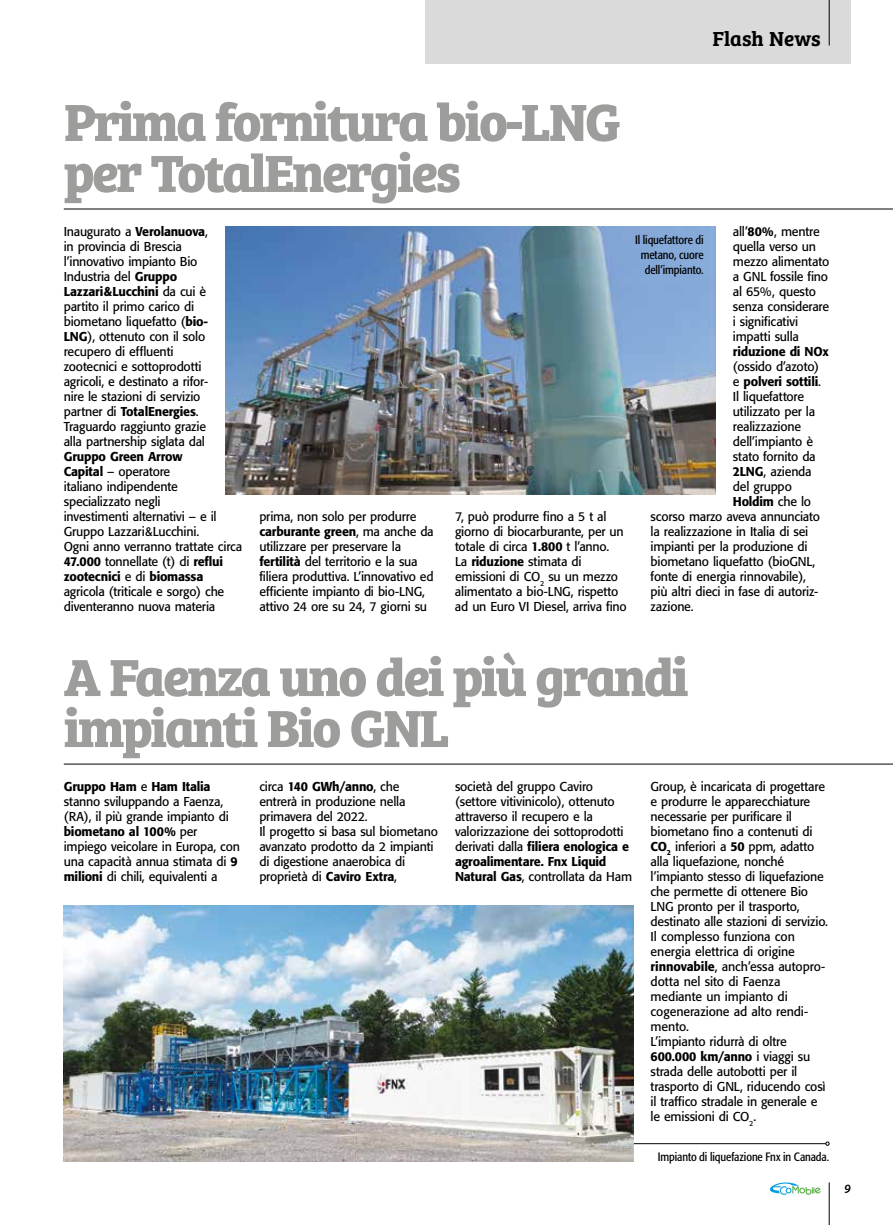
<style>
.page{position:relative;width:893px;height:1225px;background:#fff}
.page>*{position:absolute;margin:0;border:0;box-sizing:border-box;transform-origin:0 0}
.t1{font:700 54px/51px "Bree Serif";letter-spacing:-.045em;color:#9d9d9c}
.t2{font:21px "Bree Serif Sb";color:#000}
.t3{font:12.75px/15px "Formata";letter-spacing:-.02em;color:#000}
.t4{font:500 12.75px "Formata";letter-spacing:-.015em;color:#000}
.t5{font:italic 12.75px "Bree Serif";color:#000}
.t6{font:condensed 12px/15px "Formata";letter-spacing:-.005em;color:#000;text-align:right}
.s1{font-weight:500}
.s2{font-weight:400}
</style>
<div class="page">
<hr style="left:829px;top:1182px;width:1px;height:43px;background:#000">
<div style="left:425px;top:0;width:425px;height:64px;background:#dadada"></div>
<hr style="left:829px;top:0;width:1px;height:45px;background:#000">
<hr style="left:455px;top:1143px;width:371px;height:1px;background:#000">
<svg style="left:825px;top:1141px;width:5px;height:4px"></svg>
<svg style="left:770px;top:1182px;width:51px;height:13px"></svg>
<hr style="left:64px;top:763px;width:829px;height:1px;background:#000">
<hr style="left:64px;top:209px;width:829px;height:1px;background:#000">
<img style="left:225px;top:226px;width:491px;height:268px">
<img style="left:64px;top:905px;width:570px;height:256px">
<h2 class="t2" style="left:712px;top:22px;width:110px">Flash News</h2>
<h1 class="t1" style="left:64px;top:93px;width:559px">Prima fornitura bio-LNG per TotalEnergies</h1>
<p class="t3" style="left:64px;top:224px;width:146px">Inaugurato a <span class="s1">Verolanuova</span>, in provincia di Brescia l’innovativo impianto Bio<br>Industria del <span class="s1">Gruppo<br>Lazzari&amp;Lucchini</span> da cui è partito il primo carico di biometano liquefatto (<span class="s1">bio-<br>LNG</span>), ottenuto con il solo recupero di effluenti zootecnici e sottoprodotti agricoli, e destinato a rifor&shy;nire le stazioni di servizio partner di <span class="s1">TotalEnergies</span>.<br>Traguardo raggiunto grazie alla partnership siglata dal</p>
<p class="t3" style="left:64px;top:449px;width:180px"><span class="s1">Gruppo Green Arrow<br>Capital</span> – operatore<br>italiano indipendente specializzato negli<br>investimenti alternativi – e il<br>Gruppo Lazzari&amp;Lucchini.<br>Ogni anno verranno trattate circa<br><span class="s1">47.000</span> tonnellate (t) di <span class="s1">reflui zootecnici</span> e di <span class="s1">biomassa </span>agricola (triticale e sorgo) che diventeranno nuova materia</p>
<p class="t3" style="left:259px;top:509px;width:176px">prima, non solo per produrre <span class="s1">carburante green</span>, ma anche da utilizzare per preservare la <span class="s1">fertilità</span> del territorio e la sua filiera produttiva. L’innovativo ed efficiente impianto di bio-LNG, attivo 24 ore su 24, 7 giorni su</p>
<p class="t3" style="left:455px;top:509px;width:173px">7, può produrre fino a 5 t al giorno di biocarburante, per un totale di circa <span class="s1">1.800</span> t l’anno.<br>La <span class="s1">riduzione</span> stimata di emissioni di CO<sub>2</sub> su un mezzo alimentato a bio-LNG, rispetto ad un Euro VI Diesel, arriva fino</p>
<p class="t3" style="left:733px;top:224px;width:98px">all’<span class="s1">80%</span>, mentre quella verso un mezzo alimentato a GNL fossile fino al 65%, questo senza considerare i significativi impatti sulla</p>
<p class="t4" style="left:733px;top:344px;width:98px">riduzione di NOx</p>
<p class="t3" style="left:733px;top:359px;width:88px">(ossido d’azoto)</p>
<p class="t4" style="left:733px;top:374px;width:90px"><span class="s2">e</span> polveri sottili<span class="s2">.</span></p>
<p class="t3" style="left:733px;top:389px;width:73px">Il liquefattore</p>
<p class="t3" style="left:733px;top:404px;width:84px">utilizzato per la</p>
<p class="t3" style="left:733px;top:419px;width:70px">realizzazione</p>
<p class="t3" style="left:733px;top:434px;width:82px">dell’impianto è</p>
<p class="t3" style="left:733px;top:449px;width:84px">stato fornito da</p>
<p class="t3" style="left:733px;top:464px;width:80px"><span class="s1">2LNG</span>, azienda</p>
<p class="t3" style="left:733px;top:479px;width:60px">del gruppo</p>
<p class="t4" style="left:733px;top:494px;width:80px">Holdim <span class="s2">che lo</span></p>
<p class="t3" style="left:651px;top:509px;width:171px">scorso marzo aveva annunciato</p>
<p class="t3" style="left:651px;top:524px;width:159px">la realizzazione in Italia di sei</p>
<p class="t3" style="left:651px;top:539px;width:158px">impianti per la produzione di</p>
<p class="t3" style="left:651px;top:554px;width:166px">biometano liquefatto (bioGNL,</p>
<p class="t3" style="left:651px;top:569px;width:157px">fonte di energia rinnovabile),</p>
<p class="t3" style="left:651px;top:584px;width:169px">più altri dieci in fase di autoriz-</p>
<p class="t3" style="left:651px;top:599px;width:45px">zazione.</p>
<p class="t6" style="left:635px;top:232px;width:70px">Il liquefattore di metano, cuore dell’impianto.</p>
<h1 class="t1" style="left:64px;top:648px;width:626px">A Faenza uno dei più grandi impianti Bio GNL</h1>
<p class="t3" style="left:64px;top:779px;width:178px"><span class="s1">Gruppo Ham</span> e <span class="s1">Ham Italia </span>stanno sviluppando a Faenza, (RA), il più grande impianto di <span class="s1">biometano al 100%</span> per impiego veicolare in Europa, con una capacità annua stimata di <span class="s1">9 milioni</span> di chili, equivalenti a</p>
<p class="t3" style="left:259px;top:779px;width:180px">circa <span class="s1">140 GWh/anno</span>, che entrerà in produzione nella primavera del 2022.<br>Il progetto si basa sul biometano avanzato prodotto da 2 impianti di digestione anaerobica di proprietà di <span class="s1">Caviro Extra</span>,</p>
<p class="t3" style="left:455px;top:779px;width:179px">società del gruppo Caviro (settore vitivinicolo), ottenuto attraverso il recupero e la valorizzazione dei sottoprodotti derivati dalla <span class="s1">filiera enologica e agroalimentare. Fnx Liquid<br>Natural Gas</span>, controllata da Ham</p>
<p class="t3" style="left:651px;top:779px;width:179px">Group, è incaricata di progettare e produrre le apparecchiature necessarie per purificare il biometano fino a contenuti di<br><span class="s1">CO</span><sub>2</sub> inferiori a <span class="s1">50</span> ppm, adatto alla liquefazione, nonché l’impianto stesso di liquefazione che permette di ottenere Bio<br>LNG pronto per il trasporto, destinato alle stazioni di servizio.<br>Il complesso funziona con energia elettrica di origine <span class="s1">rinnovabile</span>, anch’essa autopro&shy;dotta nel sito di Faenza mediante un impianto di cogenerazione ad alto rendi&shy;mento.<br>L’impianto ridurrà di oltre<br><span class="s1">600.000 km/anno</span> i viaggi su strada delle autobotti per il trasporto di GNL, riducendo così il traffico stradale in generale e le emissioni di CO<sub>2</sub>.</p>
<p class="t6" style="left:658px;top:1149px;width:173px">Impianto di liquefazione Fnx in Canada.</p>
<p class="t5" style="left:844px;top:1179px;width:8px">9</p>
</div>
